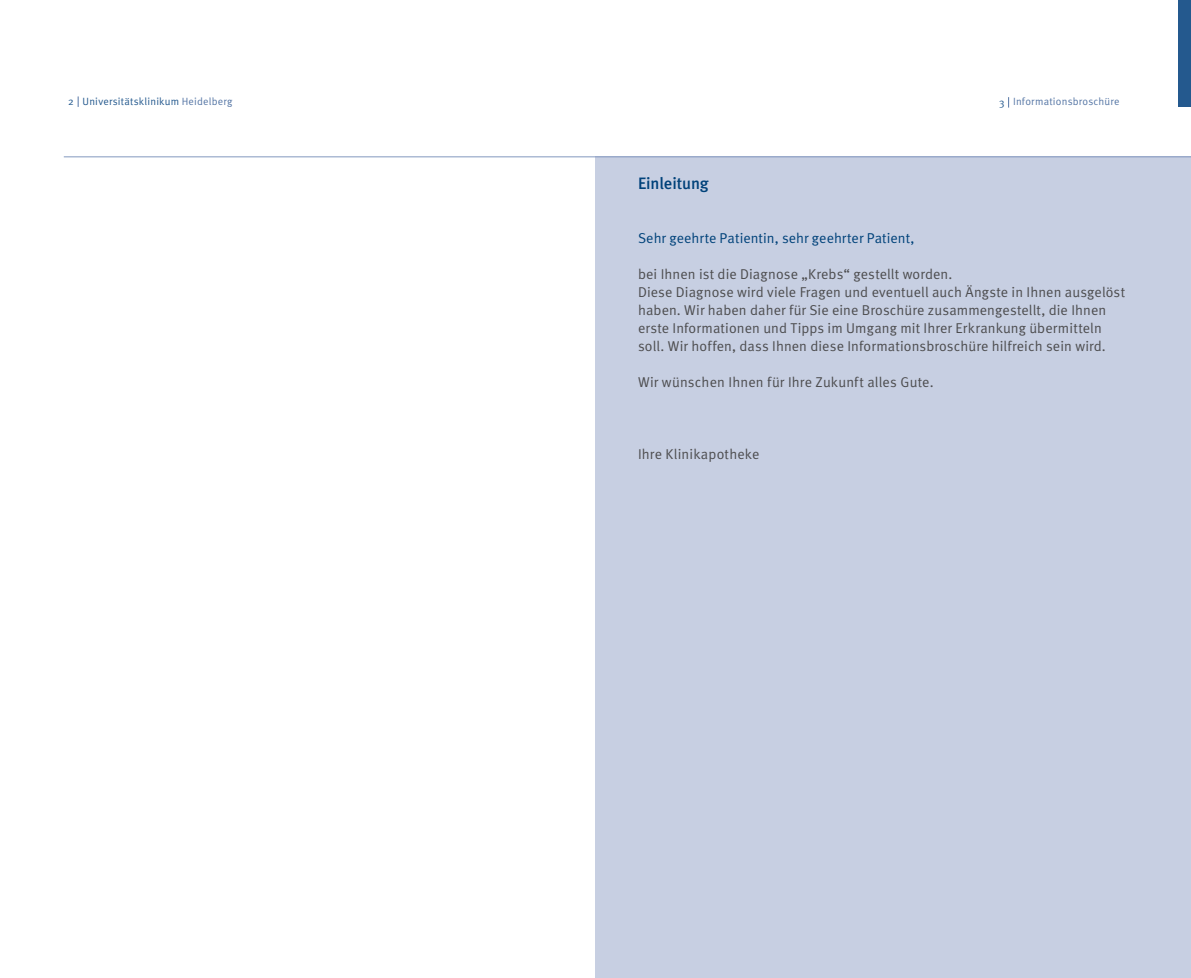
<style>
.page{position:relative;width:1191px;height:978px;background:#fff}
.page>*{position:absolute;margin:0;border:0;box-sizing:border-box;transform-origin:0 0}
.t1{font:500 16.5px "Meta";letter-spacing:-.005em;color:#00427a}
.t2{font:14.25px/18px "Meta Normal";letter-spacing:.01em;color:#4d4d4f}
.t3{font:14.25px "Meta Normal";letter-spacing:.005em;color:#00427a}
.t4{font:10.5px "Meta Normal";letter-spacing:.02em;color:#24598e}
.t5{font:10.5px "Meta Normal";letter-spacing:.02em;color:#5576a5}
.s1{color:#5576a5}
.s2{color:#24598e}
</style>
<div class="page">
<div style="left:595px;top:157px;width:596px;height:821px;background:#c7cfe2"></div>
<div style="left:1178px;top:0;width:13px;height:106px;background:#24598e"></div>
<hr style="left:64px;top:156px;width:1127px;height:1px;background:#8398be">
<p class="t4" style="left:68px;top:95px;width:166px">2 Universitätsklinikum <span class="s1">Heidelberg</span></p>
<p class="t5" style="left:999px;top:95px;width:122px"><span class="s2">3</span> Informationsbroschüre</p>
<p class="t1" style="left:638px;top:174px;width:72px">Einleitung</p>
<p class="t3" style="left:638px;top:230px;width:278px">Sehr geehrte Patientin, sehr geehrter Patient,</p>
<p class="t2" style="left:638px;top:265px;width:488px">bei Ihnen ist die Diagnose „Krebs“ gestellt worden.<br>Diese Diagnose wird viele Fragen und eventuell auch Ängste in Ihnen ausgelöst haben. Wir haben daher für Sie eine Broschüre zusammengestellt, die Ihnen erste Informationen und Tipps im Umgang mit Ihrer Erkrankung übermitteln soll. Wir hoffen, dass Ihnen diese Informationsbroschüre hilfreich sein wird.</p>
<p class="t2" style="left:638px;top:373px;width:297px">Wir wünschen Ihnen für Ihre Zukunft alles Gute.</p>
<p class="t2" style="left:638px;top:445px;width:123px">Ihre Klinikapotheke</p>
</div>
